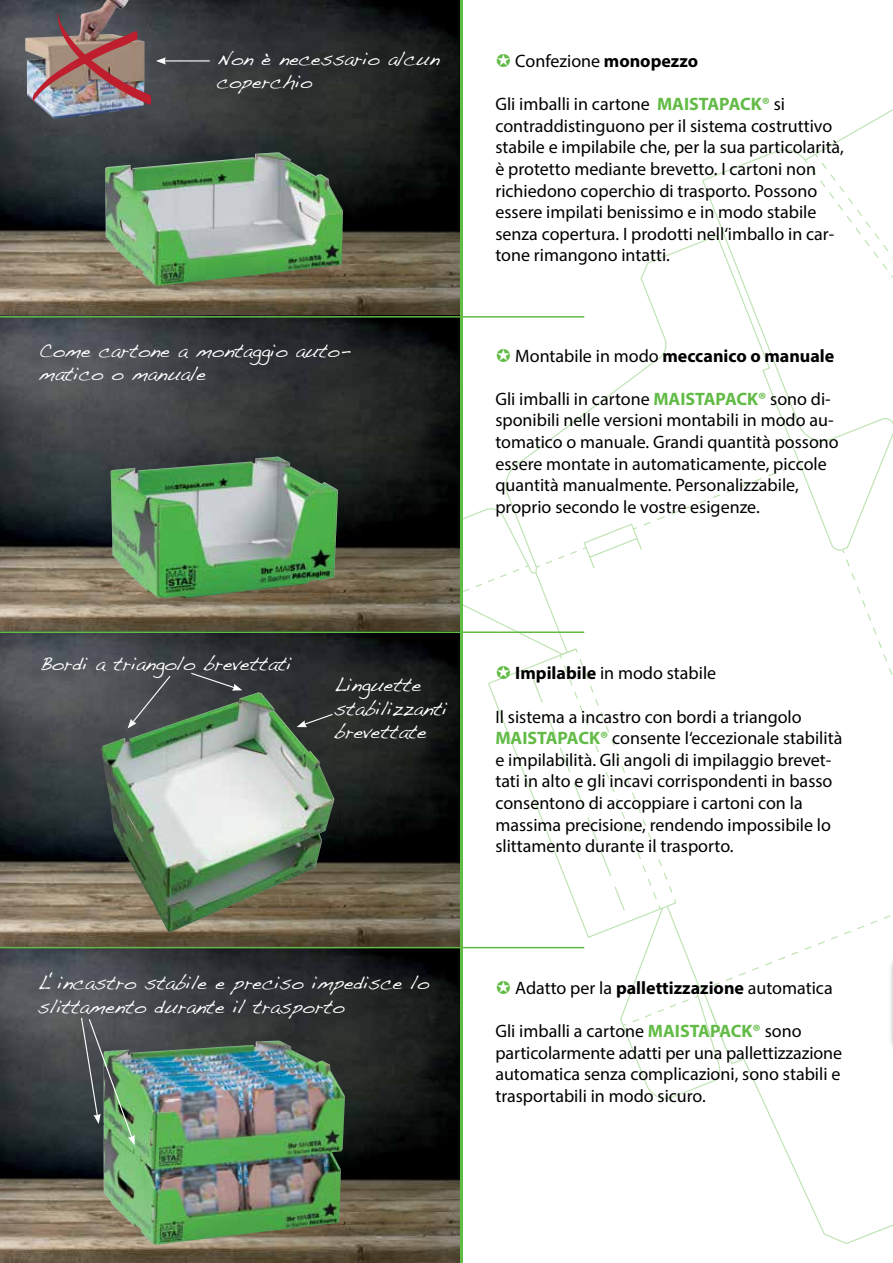
<style>
.page{position:relative;width:893px;height:1263px;background:#fff}
.page>*{position:absolute;margin:0;border:0;box-sizing:border-box;transform-origin:0 0}
.t1{font:19.5px/23.4px "Handwriting Dakota";color:#fff}
.t2{font:18px/21.6px "Myriad Pro";color:#000}
.t3{font:700 18px "Myriad Pro";color:#000}
.s1{font-weight:700}
.s2{font-weight:700;color:#62bb46}
.s3{font-weight:400}
</style>
<div class="page">
<img style="left:0;top:0;width:460px;height:1263px">
<img style="left:105px;top:152px;width:238px;height:134px">
<img style="left:111px;top:456px;width:227px;height:142px">
<img style="left:208px;top:692px;width:50px;height:19px">
<img style="left:104px;top:1040px;width:241px;height:205px">
<img style="left:25px;top:0;width:120px;height:119px">
<hr style="left:460px;top:0;width:2px;height:1263px;background:#62bb46">
<hr style="left:0;top:631px;width:584px;height:2px;background:#62bb46">
<hr style="left:0;top:947px;width:584px;height:1px;background:#62bb46">
<hr style="left:0;top:316px;width:584px;height:2px;background:#62bb46">
<svg style="left:128px;top:674px;width:44px;height:55px;background:#4f5357"></svg>
<svg style="left:190px;top:672px;width:52px;height:19px"></svg>
<hr style="left:164px;top:60px;width:46px;height:2px;background:#fff">
<img style="left:33px;top:12px;width:133px;height:93px">
<svg style="left:297px;top:713px;width:37px;height:14px"></svg>
<img style="left:80px;top:1016px;width:55px;height:129px">
<svg style="left:432px;top:93px;width:461px;height:1152px"></svg>
<p class="t1" style="left:217px;top:46px;width:224px">Non è necessario alcun coperchio</p>
<p class="t1" style="left:39px;top:338px;width:313px">Come cartone a montaggio auto&shy;matico o manuale</p>
<p class="t2" style="left:515px;top:50px;width:184px">Confezione <span class="s1">monopezzo</span></p>
<p class="t2" style="left:495px;top:93px;width:350px">Gli imballi in cartone <span class="s2">MAISTAPACK®</span> si contraddistinguono per il sistema costruttivo stabile e impilabile che, per la sua particolarità, è protetto mediante brevetto. I cartoni non richiedono coperchio di trasporto. Possono essere impilati benissimo e in modo stabile senza copertura. I prodotti nell‘imballo in car&shy;tone rimangono intatti.</p>
<p class="t3" style="left:515px;top:344px;width:321px"><span class="s3">Montabile in modo</span> meccanico o manuale</p>
<p class="t2" style="left:495px;top:388px;width:345px">Gli imballi in cartone <span class="s2">MAISTAPACK®</span> sono di&shy;sponibili nelle versioni montabili in modo au&shy;tomatico o manuale. Grandi quantità possono essere montate in automaticamente, piccole quantità manualmente. Personalizzabile, proprio secondo le vostre esigenze.</p>
<p class="t1" style="left:40px;top:651px;width:254px">Bordi a triangolo brevettati</p>
<p class="t1" style="left:334px;top:673px;width:115px">Linguette stabilizzanti brevettate</p>
<p class="t1" style="left:38px;top:971px;width:393px">L‘incastro stabile e preciso impedisce lo slittamento durante il trasporto</p>
<p class="t2" style="left:515px;top:662px;width:203px"><span class="s1">Impilabile</span> in modo stabile</p>
<p class="t2" style="left:495px;top:705px;width:348px">Il sistema a incastro con bordi a triangolo <span class="s2">MAISTAPACK®</span> consente l‘eccezionale stabilità e impilabilità. Gli angoli di impilaggio brevet&shy;tati in alto e gli incavi corrispondenti in basso consentono di accoppiare i cartoni con la massima precisione, rendendo impossibile lo slittamento durante il trasporto.</p>
<p class="t2" style="left:515px;top:977px;width:319px">Adatto per la <span class="s1">pallettizzazione</span> automatica</p>
<p class="t2" style="left:495px;top:1020px;width:348px">Gli imballi a cartone <span class="s2">MAISTAPACK®</span> sono particolarmente adatti per una pallettizzazione automatica senza complicazioni, sono stabili e trasportabili in modo sicuro.</p>
</div>
